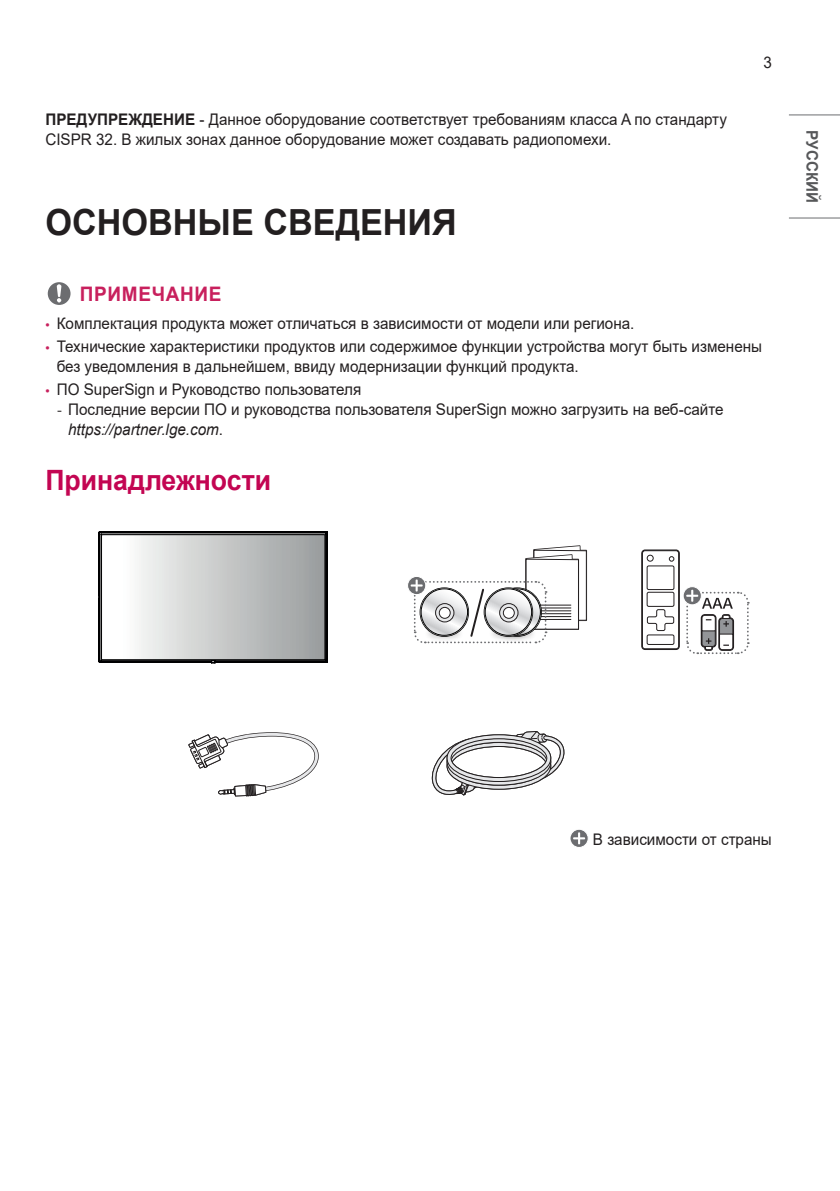
<style>
.page{position:relative;width:840px;height:1191px;background:#fff}
.page>*{position:absolute;margin:0;border:0;box-sizing:border-box;transform-origin:0 0}
.Title1{font:700 36px "Arial";color:#231f20;scale:.95 1}
.Title2{font:700 28px "Arial";color:#c30552;scale:.95 1}
.Warning{font:700 20px "Arial";letter-spacing:.035em;color:#c8205d;scale:.95 1}
.Body{font:16px/20px "Arial";color:#231f20;scale:.95 1}
.Body_right{font:16px "Arial";color:#231f20;scale:.95 1}
.t1{font:700 16px "Arial";color:#57585a;scale:.95 1}
.Page_Number_Right{font:16px "Arial";color:#231f20;scale:.95 1}
.s1{font-weight:700}
.s2{font-family:"LG Smart";color:#c8205d}
.s3{font-family:"LG Smart"}
.s4{font-style:italic}
</style>
<div class="page">
<hr style="left:788px;top:217px;width:51px;height:1px;background:#6c6d70">
<hr style="left:788px;top:114px;width:51px;height:1px;background:#6c6d70">
<svg style="left:48px;top:282px;width:22px;height:23px"></svg>
<svg style="left:98px;top:532px;width:229px;height:131px"></svg>
<div style="left:407px;top:576px;width:19px;height:19px;border:1px solid #fff;border-radius:50%"></div>
<svg style="left:410px;top:545px;width:176px;height:99px"></svg>
<svg style="left:641px;top:549px;width:38px;height:101px"></svg>
<svg style="left:682px;top:586px;width:19px;height:19px"></svg>
<div style="left:682px;top:586px;width:19px;height:19px;border:1px solid #fff;border-radius:50%"></div>
<svg style="left:685px;top:590px;width:64px;height:65px"></svg>
<svg style="left:188px;top:732px;width:131px;height:64px"></svg>
<svg style="left:431px;top:731px;width:134px;height:65px"></svg>
<svg style="left:569px;top:829px;width:19px;height:18px"></svg>
<div style="left:569px;top:828px;width:19px;height:20px;border:1px solid #fff;border-radius:50%"></div>
<svg style="left:572px;top:832px;width:12px;height:12px"></svg>
<p class="Body" style="left:45px;top:109px;width:718px"><span class="s1">ПРЕДУПРЕЖДЕНИЕ</span> - Данное оборудование соответствует требованиям класса A по стандарту</p>
<p class="Body" style="left:45px;top:129px;width:597px">CISPR 32. В жилых зонах данное оборудование может создавать радиопомехи.</p>
<p class="Title1" style="left:45px;top:197px;width:434px">ОСНОВНЫЕ СВЕДЕНИЯ</p>
<p class="Page_Number_Right" style="left:763px;top:52px;width:10px">3</p>
<p class="Warning" style="left:80px;top:279px;width:151px">ПРИМЕЧАНИЕ</p>
<p class="Body" style="left:45px;top:313px;width:621px"><span class="s2">•</span> Комплектация продукта может отличаться в зависимости от модели или региона.</p>
<p class="Body" style="left:57px;top:336px;width:743px;text-indent:-11px"><span class="s2">•</span> Технические характеристики продуктов или содержимое функции устройства могут быть изменены без уведомления в дальнейшем, ввиду модернизации функций продукта.</p>
<p class="Body" style="left:45px;top:379px;width:334px"><span class="s2">•</span> ПО SuperSign и Руководство пользователя</p>
<p class="Body" style="left:68px;top:399px;width:691px;text-indent:-11px"><span class="s3">-</span> Последние версии ПО и руководства пользователя SuperSign можно загрузить на веб-сайте <span class="s4">https://partner.lge.com</span>.</p>
<p class="Title2" style="left:45px;top:460px;width:239px">Принадлежности</p>
<p class="t1" style="left:822px;top:130px;width:78px;rotate:90deg">РУССКИЙ</p>
<p class="Body_right" style="left:592px;top:828px;width:190px">В зависимости от страны</p>
</div>
